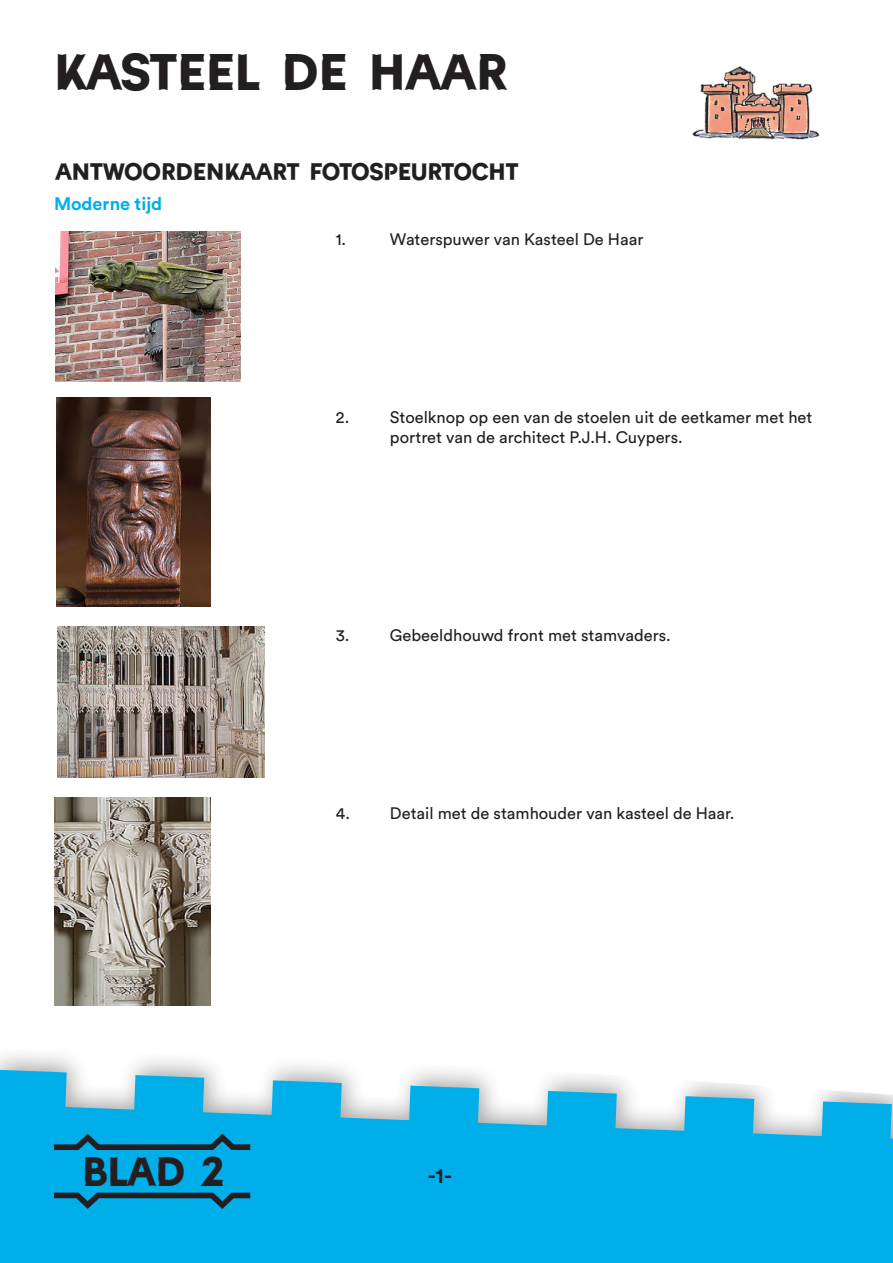
<style>
.page{position:relative;width:893px;height:1263px;background:#fff}
.page>*{position:absolute;margin:0;border:0;box-sizing:border-box;transform-origin:0 0}
.t1{font:45px "Castellum";color:#231f20}
.t2{font:36px "Castellum";color:#231f20}
.t3{font:21px "Castellum";color:#231f20}
.t4{font:700 21px "Circular Std";color:#231f20}
.t5{font:700 18px "Circular Std";color:#00afea}
.t6{font:16.5px/19.8px "Circular Std";color:#231f20}
</style>
<div class="page">
<svg style="left:0;top:1070px;width:893px;height:193px;background:#2ab9ea"></svg>
<svg style="left:54px;top:1192px;width:196px;height:17px;background:#0c7ba1"></svg>
<svg style="left:54px;top:1133px;width:196px;height:17px;background:#0c7ba1"></svg>
<img style="left:692px;top:66px;width:128px;height:74px">
<img style="left:56px;top:232px;width:184px;height:150px">
<img style="left:57px;top:398px;width:153px;height:208px">
<img style="left:57px;top:626px;width:208px;height:151px">
<img style="left:54px;top:797px;width:156px;height:209px">
<p class="t1" style="left:54px;top:47px;width:454px">KASTEEL DE HAAR</p>
<p class="t3" style="left:56px;top:160px;width:464px">ANTWOORDENKAART FOTOSPEURTOCHT</p>
<p class="t5" style="left:54px;top:192px;width:110px">Moderne tijd</p>
<p class="t6" style="left:336px;top:229px;width:12px">1.</p>
<p class="t6" style="left:390px;top:229px;width:255px">Waterspuwer van Kasteel De Haar</p>
<p class="t6" style="left:336px;top:407px;width:15px">2.</p>
<p class="t6" style="left:390px;top:407px;width:424px">Stoelknop op een van de stoelen uit de eetkamer met het portret van de architect P.J.H. Cuypers.</p>
<p class="t6" style="left:336px;top:625px;width:15px">3.</p>
<p class="t6" style="left:390px;top:625px;width:282px">Gebeeldhouwd front met stamvaders.</p>
<p class="t6" style="left:336px;top:803px;width:16px">4.</p>
<p class="t6" style="left:390px;top:803px;width:346px">Detail met de stamhouder van kasteel de Haar.</p>
<p class="t2" style="left:82px;top:1152px;width:143px">BLAD 2</p>
<p class="t4" style="left:428px;top:1162px;width:26px">-1-</p>
</div>
